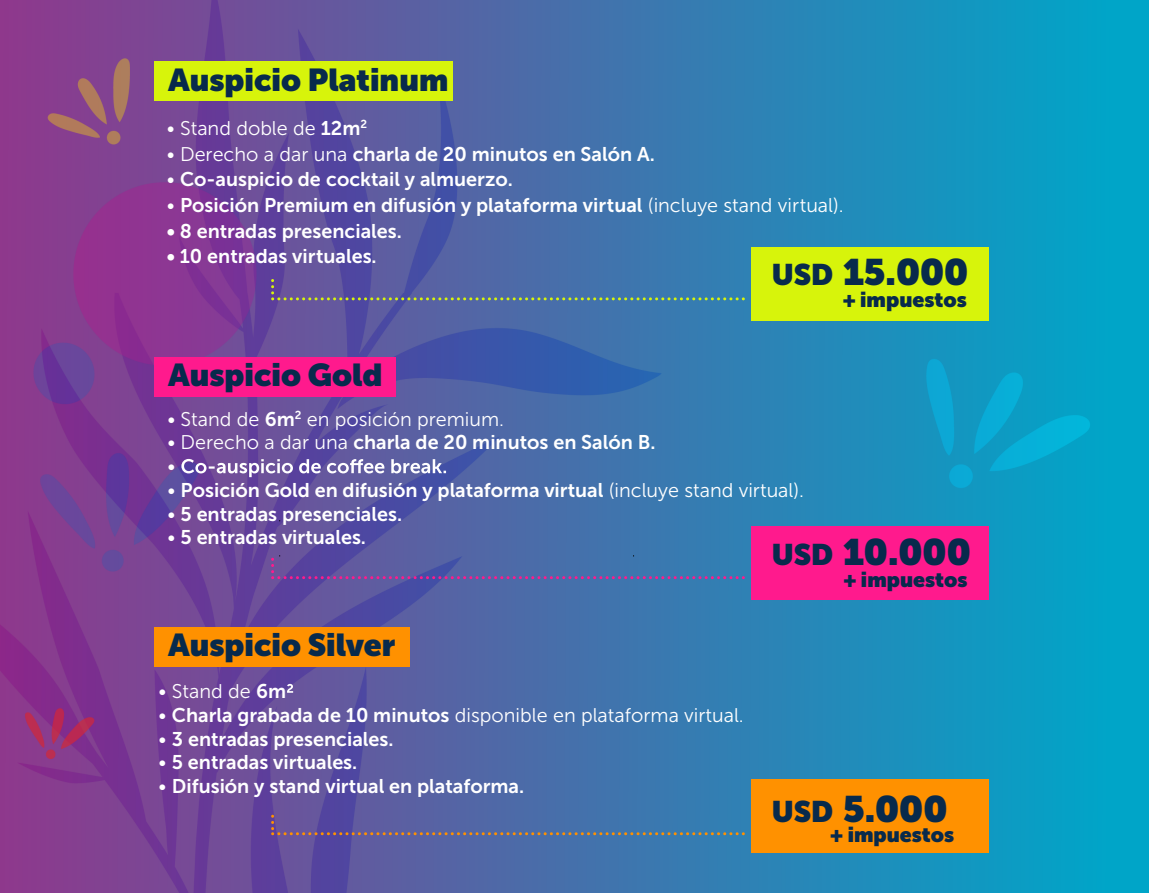
<style>
.page{position:relative;width:1149px;height:893px;background:#fff}
.page>*{position:absolute;margin:0;border:0;box-sizing:border-box;transform-origin:0 0}
.t1{font:900 36.75px "Museo Sans Display";color:#082a4c}
.t2{font:900 31.5px "Museo Sans Display";color:#082a4c}
.t3{font:900 21px "Museo Sans Display";color:#082a4c}
.t4{font:19.8px "Museo Sans 700";color:#fff}
.t5{font:19.8px "Museo Sans 300";color:#fff}
.s1{font-family:"Museo Sans 700"}
.s2{font-family:"Museo Sans 300"}
.s3{font-size:29.7px}
</style>
<div class="page">
<img style="left:0;top:0;width:1148px;height:893px">
<div style="left:154px;top:627px;width:255px;height:39px;background:#ff9100"></div>
<div style="left:154px;top:357px;width:242px;height:39px;background:#ff1a8d"></div>
<div style="left:751px;top:526px;width:237px;height:74px;background:#ff1a8d"></div>
<div style="left:751px;top:248px;width:237px;height:73px;background:#d7f40b"></div>
<div style="left:154px;top:61px;width:299px;height:39px;background:#d7f40b"></div>
<svg style="left:271px;top:280px;width:476px;height:20px"></svg>
<svg style="left:271px;top:555px;width:476px;height:24px"></svg>
<svg style="left:181px;top:459px;width:265px;height:18px"></svg>
<svg style="left:287px;top:684px;width:6px;height:9px"></svg>
<div style="left:751px;top:780px;width:237px;height:73px;background:#ff9100"></div>
<svg style="left:271px;top:816px;width:476px;height:19px"></svg>
<h2 class="t2" style="left:168px;top:61px;width:281px">Auspicio Platinum</h2>
<p class="t5" style="left:167px;top:117px;width:202px">• Stand doble de <span class="s1">12m</span><sup>2</sup></p>
<p class="t4" style="left:167px;top:143px;width:489px"><span class="s2">• Derecho a dar una</span> charla de 20 minutos en Salón A.</p>
<p class="t4" style="left:167px;top:169px;width:347px"><span class="s2">•</span> Co-auspicio de cocktail y almuerzo.</p>
<p class="t4" style="left:167px;top:194px;width:678px"><span class="s2">•</span> Posición Premium en difusión y plataforma virtual <span class="s2">(incluye stand virtual).</span></p>
<p class="t4" style="left:167px;top:220px;width:236px">• 8 entradas presenciales.</p>
<p class="t4" style="left:167px;top:245px;width:211px">• 10 entradas virtuales.</p>
<h1 class="t1" style="left:771px;top:251px;width:198px"><span class="s3">USD</span> 15.000</h1>
<p class="t3" style="left:842px;top:288px;width:125px">+ impuestos</p>
<h2 class="t2" style="left:168px;top:356px;width:216px">Auspicio Gold</h2>
<p class="t5" style="left:167px;top:408px;width:338px">• Stand de <span class="s1">6m</span><sup>2</sup> en posición premium.</p>
<p class="t4" style="left:167px;top:432px;width:489px"><span class="s2">• Derecho a dar una</span> charla de 20 minutos en Salón B.</p>
<p class="t5" style="left:167px;top:456px;width:9px">•</p>
<p class="t4" style="left:167px;top:479px;width:638px"><span class="s2">•</span> Posición Gold en difusión y plataforma virtual <span class="s2">(incluye stand virtual).</span></p>
<p class="t4" style="left:167px;top:503px;width:236px"><span class="s2">•</span> 5 entradas presenciales.</p>
<p class="t4" style="left:167px;top:527px;width:200px"><span class="s2">•</span> 5 entradas virtuales.</p>
<h1 class="t1" style="left:771px;top:530px;width:200px"><span class="s3">USD</span> 10.000</h1>
<h2 class="t2" style="left:168px;top:627px;width:229px">Auspicio Silver</h2>
<p class="t5" style="left:158px;top:681px;width:129px">• Stand de <span class="s1">6m</span></p>
<p class="t5" style="left:158px;top:704px;width:586px">• <span class="s1">Charla grabada de 10 minutos</span> disponible en plataforma virtual.</p>
<p class="t4" style="left:158px;top:728px;width:236px"><span class="s2">•</span> 3 entradas presenciales.</p>
<p class="t4" style="left:158px;top:751px;width:200px"><span class="s2">•</span> 5 entradas virtuales.</p>
<p class="t4" style="left:158px;top:775px;width:367px"><span class="s2">•</span> Difusión y stand virtual en plataforma.</p>
<p class="t3" style="left:843px;top:567px;width:125px">+ impuestos</p>
<h1 class="t1" style="left:771px;top:787px;width:177px"><span class="s3">USD</span> 5.000</h1>
<p class="t3" style="left:830px;top:823px;width:125px">+ impuestos</p>
</div>
